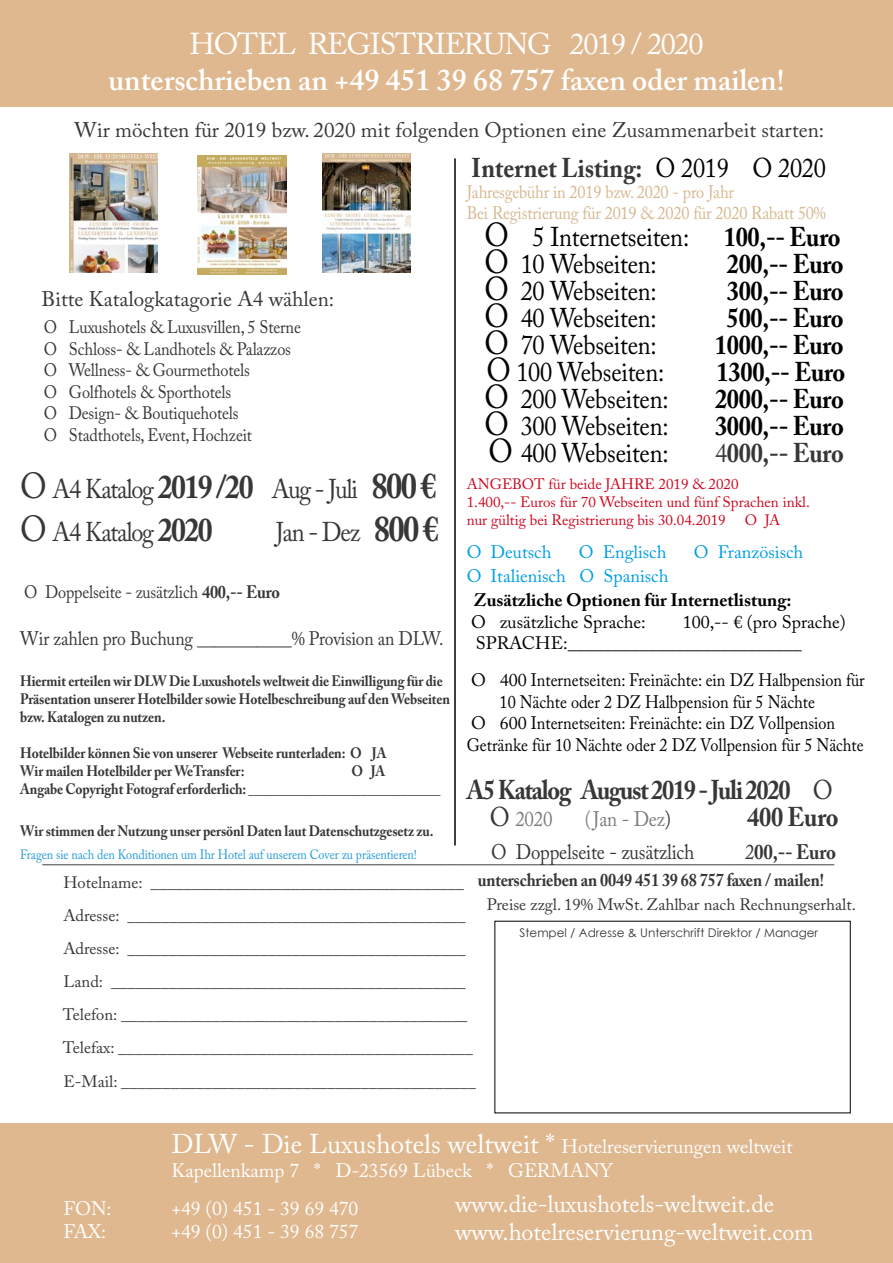
<style>
.page{position:relative;width:893px;height:1263px;background:#fff}
.page>*{position:absolute;margin:0;border:0;box-sizing:border-box;transform-origin:0 0}
.t1{font:600 30px "Adobe Caslon Pro";color:#fff}
.t2{font:30px "Adobe Caslon Pro";letter-spacing:-.04em;color:#fff}
.t3{font:27px "Adobe Caslon Pro";letter-spacing:-.01em;color:#020204;scale:.9 1}
.t4{font:700 27px "Adobe Caslon Pro";letter-spacing:-.01em;color:#020204;scale:.9 1}
.t5{font:27px "Adobe Caslon Pro";color:#fff}
.t6{font:27px/43.2px "Adobe Caslon Pro";letter-spacing:-.05em;color:#363736;scale:.9 1}
.t7{font:700 27px "Adobe Caslon Pro";letter-spacing:-.015em;color:#363736;scale:.9 1}
.t8{font:700 27px "Adobe Caslon Pro";letter-spacing:-.05em;color:#363736;scale:.9 1}
.t9{font:24px/28.8px "Adobe Caslon Pro";color:#fff}
.t10{font:21px "Adobe Caslon Pro";color:#363736}
.t11{font:21px "Adobe Caslon Pro";color:#363736;scale:.9 1}
.t12{font:21px "Adobe Caslon Pro";letter-spacing:-.01em;color:#7d7d7d;scale:.9 1}
.t13{font:700 21px "Adobe Caslon Pro";letter-spacing:-.01em;color:#363736;scale:.9 1}
.t14{font:19.5px "Adobe Caslon Pro";color:#fff}
.t15{font:19.5px "Adobe Caslon Pro";letter-spacing:-.01em;color:#363736;scale:.9 1}
.t16{font:18px/21.6px "Adobe Caslon Pro";letter-spacing:-.01em;color:#363736;scale:.9 1}
.t17{font:18px/21.6px "Adobe Caslon Pro";color:#020204}
.t18{font:18px "Adobe Caslon Pro";letter-spacing:-.01em;color:#363736}
.t19{font:18px "Adobe Caslon Pro";color:#020204;scale:.9 1}
.t20{font:18px/21px "Adobe Caslon Pro";letter-spacing:-.01em;color:#d5b88f;scale:.9 1}
.t21{font:18px "Adobe Caslon Pro";color:#009ee3}
.t22{font:700 18px "Adobe Caslon Pro";letter-spacing:-.01em;color:#363736;scale:.9 1}
.t23{font:700 18px "Adobe Caslon Pro";color:#020204}
.t24{font:16.5px/33px "Adobe Caslon Pro";color:#363736}
.t25{font:700 15px/18px "Adobe Caslon Pro";letter-spacing:-.01em;color:#363736;scale:.9 1}
.t26{font:15px/18px "Adobe Caslon Pro";color:#cd071f}
.t27{font:13.5px "Adobe Caslon Pro";letter-spacing:-.01em;color:#259ad6;scale:.9 1}
.t28{font:12px "Century Gothic";color:#363736}
.s1{font-weight:400;color:#020204}
.s2{font-size:33px}
.s3{font-weight:400}
.s4{font-size:36px}
.s5{font-weight:700;font-size:33px}
.s6{font-weight:700;font-size:36px}
.s7{font-weight:700}
.s8{font-size:27px;color:#363736}
.s9{color:#363736}
.s10{font-size:19.5px}
</style>
<div class="page">
<div style="left:0;top:0;width:893px;height:106px;background:#dfb88f"></div>
<div style="left:0;top:1123px;width:893px;height:140px;background:#dfb88f"></div>
<hr style="left:454px;top:158px;width:2px;height:687px;background:#000">
<img style="left:323px;top:153px;width:88px;height:119px">
<img style="left:70px;top:153px;width:87px;height:119px">
<img style="left:197px;top:155px;width:89px;height:119px">
<h1 class="t2" style="left:190px;top:26px;width:515px">HOTEL REGISTRIERUNG 2019 / 2020</h1>
<h1 class="t1" style="left:108px;top:62px;width:677px">unterschrieben an +49 451 39 68 757 faxen oder mailen!</h1>
<p class="t10" style="left:75px;top:117px;width:751px">Wir möchten für 2019 bzw. 2020 mit folgenden Optionen eine Zusammenarbeit starten:</p>
<h2 class="t7" style="left:471px;top:152px;width:396px">Internet Listing: <span class="s1">O 2019 O 2020</span></h2>
<p class="t20" style="left:467px;top:181px;width:401px">Jahresgebühr in 2019 bzw. 2020 - pro Jahr<br>Bei Registrierung für 2019 &amp; 2020 für 2020 Rabatt 50%</p>
<h2 class="t3" style="left:484px;top:221px;width:229px"><span class="s2">O</span> 5 Internetseiten:</h2>
<h2 class="t4" style="left:724px;top:221px;width:131px">100,-- Euro</h2>
<h2 class="t3" style="left:484px;top:248px;width:193px"><span class="s2">O</span> 10 Webseiten:</h2>
<h2 class="t4" style="left:727px;top:248px;width:131px">200,-- Euro</h2>
<h2 class="t3" style="left:484px;top:275px;width:193px"><span class="s2">O</span> 20 Webseiten:</h2>
<h2 class="t4" style="left:727px;top:275px;width:131px">300,-- Euro</h2>
<h2 class="t3" style="left:484px;top:302px;width:193px"><span class="s2">O</span> 40 Webseiten:</h2>
<h2 class="t4" style="left:727px;top:302px;width:131px">500,-- Euro</h2>
<h2 class="t3" style="left:484px;top:329px;width:193px"><span class="s2">O</span> 70 Webseiten:</h2>
<h2 class="t4" style="left:715px;top:329px;width:145px">1000,-- Euro</h2>
<h2 class="t3" style="left:486px;top:356px;width:199px"><span class="s2">O</span> 100 Webseiten:</h2>
<h2 class="t4" style="left:717px;top:356px;width:145px">1300,-- Euro</h2>
<h2 class="t3" style="left:484px;top:383px;width:206px"><span class="s2">O</span> 200 Webseiten:</h2>
<h2 class="t4" style="left:715px;top:383px;width:145px">2000,-- Euro</h2>
<h2 class="t3" style="left:484px;top:410px;width:206px"><span class="s2">O</span> 300 Webseiten:</h2>
<h2 class="t4" style="left:715px;top:410px;width:145px">3000,-- Euro</h2>
<h2 class="t3" style="left:488px;top:437px;width:202px"><span class="s2">O</span> 400 Webseiten:</h2>
<h2 class="t7" style="left:715px;top:437px;width:145px"><span class="s3">4</span>000,-- Euro</h2>
<p class="t26" style="left:467px;top:475px;width:345px">ANGEBOT für beide JAHRE 2019 &amp; 2020<br>1.400,-- Euros für 70 Webseiten und fünf Sprachen inkl. nur gültig bei Registrierung bis 30.04.2019</p>
<p class="t10" style="left:42px;top:286px;width:294px">Bitte Katalogkatagorie A4 wählen:</p>
<p class="t16" style="left:44px;top:316px;width:287px">O Luxushotels &amp; Luxusvillen, 5 Sterne<br>O Schloss- &amp; Landhotels &amp; Palazzos<br>O Wellness- &amp; Gourmethotels<br>O Golfhotels &amp; Sporthotels<br>O Design- &amp; Boutiquehotels<br>O Stadthotels, Event, Hochzeit</p>
<h2 class="t6" style="left:20px;top:467px;width:464px"><span class="s4">O</span> A4 Katalog <span class="s5">2019 /20</span> Aug - Juli <span class="s6">800 €<br></span><span class="s4">O</span> A4 Katalog <span class="s5">2020</span></h2>
<p class="t26" style="left:745px;top:511px;width:37px">O JA</p>
<h2 class="t6" style="left:276px;top:510px;width:183px">Jan - Dez <span class="s6">800 €</span></h2>
<p class="t16" style="left:24px;top:581px;width:286px">O Doppelseite - zusätzlich <span class="s7">400,-- Euro</span></p>
<p class="t15" style="left:20px;top:627px;width:472px">Wir zahlen pro Buchung ___________% Provision an DLW.</p>
<p class="t25" style="left:20px;top:672px;width:479px">Hiermit erteilen wir DLW Die Luxushotels weltweit die Einwilligung für die<br>Präsentation unserer Hotelbilder sowie Hotelbeschreibung auf den Webseiten bzw. Katalogen zu nutzen.</p>
<p class="t25" style="left:20px;top:744px;width:408px">Hotelbilder können Sie von unserer Webseite runterladen: O JA<br>Wir mailen Hotelbilder per WeTransfer:</p>
<p class="t21" style="left:467px;top:541px;width:86px">O Deutsch</p>
<p class="t21" style="left:579px;top:541px;width:89px">O Englisch</p>
<p class="t21" style="left:694px;top:541px;width:111px">O Französisch</p>
<p class="t21" style="left:467px;top:565px;width:203px">O Italienisch O Spanisch</p>
<p class="t23" style="left:474px;top:589px;width:319px">Zusätzliche Optionen für Internetlistung:</p>
<p class="t17" style="left:471px;top:611px;width:176px">O zusätzliche Sprache:</p>
<p class="t17" style="left:476px;top:611px;width:371px;text-indent:207px">100,-- € (pro Sprache)<br>SPRACHE:__________________________</p>
<p class="t17" style="left:471px;top:669px;width:395px">O 400 Internetseiten: Freinächte: ein DZ Halbpension für</p>
<p class="t19" style="left:500px;top:691px;width:352px">10 Nächte oder 2 DZ Halbpension für 5 Nächte</p>
<p class="t17" style="left:471px;top:712px;width:365px">O 600 Internetseiten: Freinächte: ein DZ Vollpension</p>
<p class="t19" style="left:467px;top:734px;width:443px">Getränke für 10 Nächte oder 2 DZ Vollpension für 5 Nächte</p>
<h2 class="t8" style="left:467px;top:774px;width:408px">A5 Katalog August 2019 - Juli 2020 <span class="s3">O</span></h2>
<p class="t12" style="left:490px;top:807px;width:71px"><span class="s8">O</span> 2020</p>
<p class="t12" style="left:585px;top:807px;width:98px">(Jan - Dez<span class="s9">)</span></p>
<h2 class="t7" style="left:747px;top:801px;width:103px">400 Euro</h2>
<p class="t11" style="left:491px;top:839px;width:227px">O Doppelseite - zusätzlich</p>
<p class="t13" style="left:745px;top:839px;width:102px"><span class="s3">2</span>00,-- Euro</p>
<p class="t22" style="left:478px;top:869px;width:386px">unterschrieben an 0049 451 39 68 757 faxen / mailen!</p>
<p class="t25" style="left:20px;top:762px;width:468px;text-indent:331px">O JA<br>Angabe Copyright Fotograf erforderlich: _____________________________</p>
<p class="t25" style="left:20px;top:822px;width:461px">Wir stimmen der Nutzung unser persönl Daten laut Datenschutzgesetz zu.</p>
<p class="t27" style="left:20px;top:847px;width:442px">Fragen sie nach den Konditionen um Ihr Hotel auf unserem Cover zu präsentieren!</p>
<p class="t18" style="left:43px;top:846px;width:793px">________________________________________________________________________________________</p>
<p class="t24" style="left:63px;top:866px;width:415px">Hotelname: ______________________________________ Adresse: _________________________________________ Adresse: _________________________________________ Land: ___________________________________________ Telefon: __________________________________________ Telefax: ___________________________________________ E-Mail: ___________________________________________</p>
<p class="t24" style="left:487px;top:888px;width:371px">Preise zzgl. 19% MwSt. Zahlbar nach Rechnungserhalt.</p>
<p class="t28" style="left:519px;top:924px;width:300px">Stempel / Adresse &amp; Unterschrift Direktor / Manager</p>
<h2 class="t5" style="left:171px;top:1128px;width:623px">DLW - Die Luxushotels weltweit * <span class="s10">Hotelreservierungen weltweit</span></h2>
<p class="t14" style="left:171px;top:1158px;width:443px">Kapellenkamp 7 * D-23569 Lübeck * GERMANY</p>
<p class="t14" style="left:63px;top:1197px;width:50px">FON:</p>
<p class="t14" style="left:171px;top:1197px;width:188px">+49 (0) 451 - 39 69 470</p>
<p class="t14" style="left:63px;top:1220px;width:44px">FAX:</p>
<p class="t14" style="left:171px;top:1220px;width:188px">+49 (0) 451 - 39 68 757</p>
<h3 class="t9" style="left:455px;top:1189px;width:360px">www.die-luxushotels-weltweit.de www.hotelreservierung-weltweit.com</h3>
</div>
